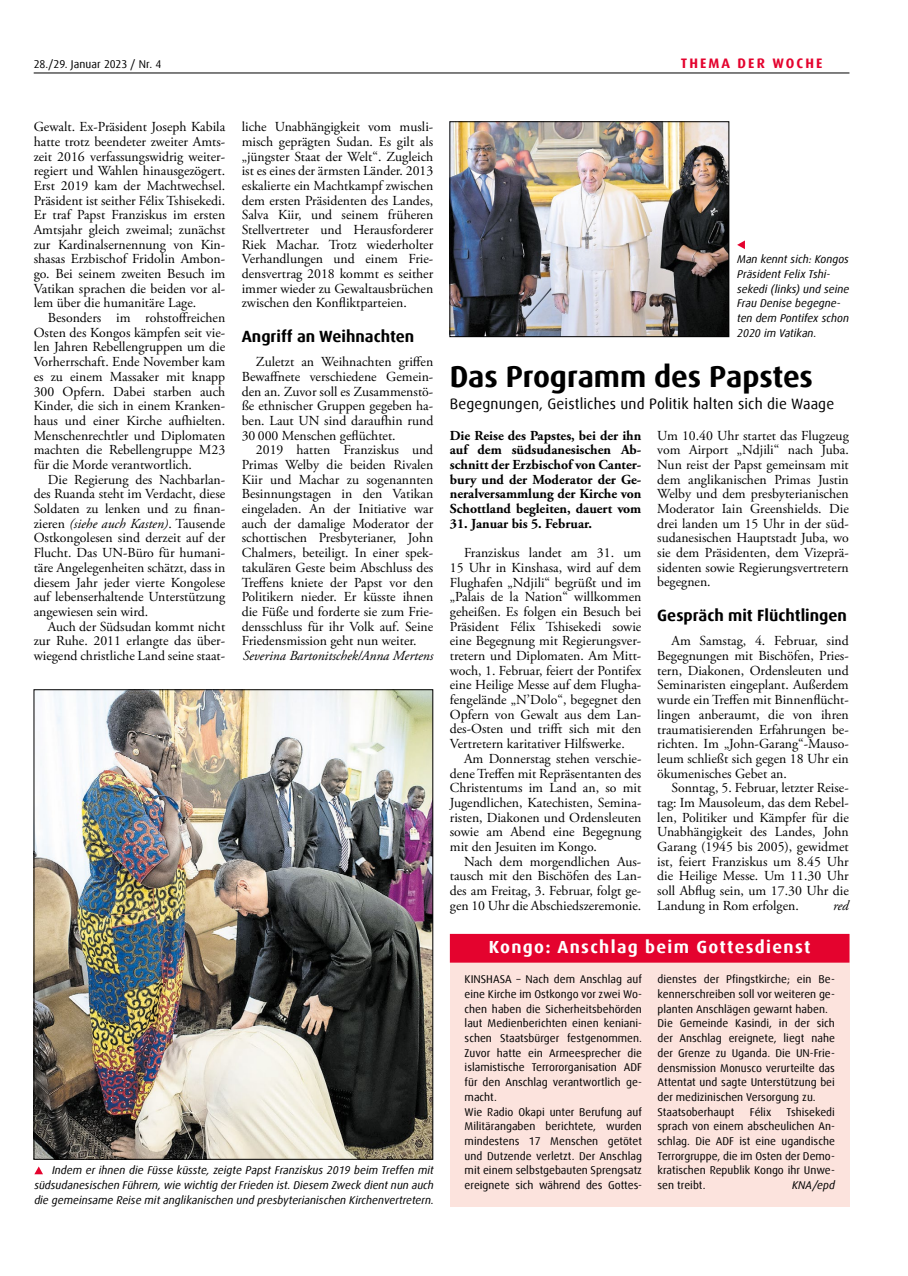
<style>
.page{position:relative;width:908px;height:1276px;background:#fff}
.page>*{position:absolute;margin:0;border:0;box-sizing:border-box;transform-origin:0 0}
.t1{font:700 30px "Dax Offc Pro";letter-spacing:-.005em;color:#000}
.t2{font:700 17.5px "Dax Offc Pro";letter-spacing:.075em;color:#fff}
.t3{font:700 16.25px "Dax Offc Pro";color:#000}
.t4{font:15px "Dax Offc Pro";letter-spacing:.01em;color:#000}
.t5{font:13.75px/14.6px "Adobe Garamond Pro";color:#000;text-align:justify}
.t6{font:700 13.75px/14.6px "Adobe Garamond Pro";color:#000;text-align:justify}
.t7{font:italic 13.75px "Adobe Garamond Pro";color:#000}
.t8{font:700 13.75px "Dax Offc Pro";letter-spacing:.15em;color:#e4032e}
.t9{font:11.25px/14.8px "Dax Offc Pro";color:#000}
.t10{font:italic 11.25px/14.8px "Dax Offc Pro";color:#000;text-align:justify}
.s1{font-style:italic}
</style>
<div class="page">
<hr style="left:34px;top:73px;width:815px;height:1px;background:#000">
<svg style="left:34px;top:1166px;width:9px;height:8px"></svg>
<div style="left:449px;top:934px;width:400px;height:272px;background:#fce3dd"></div>
<div style="left:449px;top:934px;width:400px;height:28px;background:#e4032e"></div>
<img style="left:36px;top:691px;width:395px;height:466px">
<img style="left:451px;top:124px;width:275px;height:211px">
<div style="left:449px;top:122px;width:279px;height:215px;border:1px solid #000"></div>
<svg style="left:737px;top:241px;width:7px;height:8px"></svg>
<p class="t9" style="left:34px;top:56px;width:129px">28./29. Januar 2023 / Nr. 4</p>
<p class="t8" style="left:680px;top:54px;width:143px">THEMA DER WOCHE</p>
<p class="t5" style="left:34px;top:120px;width:193px">Gewalt. Ex-Präsident Joseph Kabila hatte trotz beendeter zweiter Amts&shy;zeit 2016 verfassungswidrig weiter&shy;regiert und Wahlen hinausgezögert.<br>Erst 2019 kam der Machtwechsel.<br>Präsident ist seither Félix Tshisekedi.<br>Er traf Papst Franziskus im ersten Amtsjahr gleich zweimal; zunächst zur Kardinalsernennung von Kin&shy;shasas Erzbischof Fridolin Ambon&shy;go. Bei seinem zweiten Besuch im Vatikan sprachen die beiden vor al&shy;lem über die humanitäre Lage.</p>
<p class="t5" style="left:34px;top:311px;width:193px;text-indent:14px">Besonders im rohstoffreichen Osten des Kongos kämpfen seit vie&shy;len Jahren Rebellengruppen um die Vorherrschaft. Ende November kam es zu einem Massaker mit knapp 300 Opfern. Dabei starben auch Kinder, die sich in einem Kranken&shy;haus und einer Kirche aufhielten.<br>Menschenrechtler und Diplomaten machten die Rebellengruppe M23 für die Morde verantwortlich.</p>
<p class="t5" style="left:34px;top:472px;width:193px;text-indent:14px">Die Regierung des Nachbarlan&shy;des Ruanda steht im Verdacht, diese Soldaten zu lenken und zu finan&shy;zieren <span class="s1">(siehe auch Kasten)</span>. Tausende Ostkongolesen sind derzeit auf der Flucht. Das UN-Büro für humani&shy;täre Angelegenheiten schätzt, dass in diesem Jahr jeder vierte Kongolese auf lebenserhaltende Unterstützung angewiesen sein wird.</p>
<p class="t5" style="left:34px;top:619px;width:193px;text-indent:14px">Auch der Südsudan kommt nicht zur Ruhe. 2011 erlangte das über&shy;wiegend christliche Land seine staat-</p>
<p class="t5" style="left:242px;top:120px;width:193px">liche Unabhängigkeit vom musli&shy;misch geprägten Sudan. Es gilt als „jüngster Staat der Welt“. Zugleich ist es eines der ärmsten Länder. 2013 eskalierte ein Machtkampf zwischen dem ersten Präsidenten des Landes, Salva Kiir, und seinem früheren Stellvertreter und Herausforderer Riek Machar. Trotz wiederholter Verhandlungen und einem Frie&shy;densvertrag 2018 kommt es seither immer wieder zu Gewaltausbrüchen zwischen den Konfliktparteien.</p>
<p class="t3" style="left:242px;top:326px;width:174px">Angriff an Weihnachten</p>
<p class="t5" style="left:242px;top:355px;width:193px;text-indent:14px">Zuletzt an Weihnachten griffen Bewaffnete verschiedene Gemein&shy;den an. Zuvor soll es Zusammenstö&shy;ße ethnischer Gruppen gegeben ha&shy;ben. Laut UN sind daraufhin rund 30 000 Menschen geflüchtet.</p>
<p class="t5" style="left:242px;top:443px;width:193px;text-indent:14px">2019 hatten Franziskus und Primas Welby die beiden Rivalen Kiir und Machar zu sogenannten Besinnungstagen in den Vatikan eingeladen. An der Initiative war auch der damalige Moderator der schottischen Presbyterianer, John Chalmers, beteiligt. In einer spek&shy;takulären Geste beim Abschluss des Treffens kniete der Papst vor den Politikern nieder. Er küsste ihnen die Füße und forderte sie zum Frie&shy;densschluss für ihr Volk auf. Seine Friedensmission geht nun weiter.</p>
<p class="t7" style="left:243px;top:647px;width:192px">Severina Bartonitschek/Anna Mertens</p>
<p class="t10" style="left:34px;top:1163px;width:401px;text-indent:18px">Indem er ihnen die Füsse küsste, zeigte Papst Franziskus 2019 beim Treffen mit südsudanesischen Führern, wie wichtig der Frieden ist. Diesem Zweck dient nun auch die gemeinsame Reise mit anglikanischen und presbyterianischen Kirchenvertretern.</p>
<p class="t10" style="left:736px;top:252px;width:114px;text-align:left">Man kennt sich: Kongos<br>Präsident Felix Tshi&shy;sekedi (links) und seine<br>Frau Denise begegne&shy;ten dem Pontifex schon<br>2020 im Vatikan.</p>
<h1 class="t1" style="left:449px;top:357px;width:364px">Das Programm des Papstes</h1>
<p class="t4" style="left:449px;top:394px;width:385px">Begegnungen, Geistliches und Politik halten sich die Waage</p>
<p class="t6" style="left:449px;top:428px;width:193px">Die Reise des Papstes, bei der ihn auf dem südsudanesischen Ab&shy;schnitt der Erzbischof von Canter&shy;bury und der Moderator der Ge&shy;neralversammlung der Kirche von Schottland begleiten, dauert vom</p>
<p class="t6" style="left:449px;top:516px;width:143px">31. Januar bis 5. Februar.</p>
<p class="t5" style="left:449px;top:546px;width:193px;text-indent:14px">Franziskus landet am 31. um 15 Uhr in Kinshasa, wird auf dem Flughafen „Ndjili“ begrüßt und im „Palais de la Nation“ willkommen geheißen. Es folgen ein Besuch bei Präsident Félix Tshisekedi sowie eine Begegnung mit Regierungsver&shy;tretern und Diplomaten. Am Mitt&shy;woch, 1. Februar, feiert der Pontifex eine Heilige Messe auf dem Flugha&shy;fengelände „N’Dolo“, begegnet den Opfern von Gewalt aus dem Lan&shy;des-Osten und trifft sich mit den Vertretern karitativer Hilfswerke.</p>
<p class="t5" style="left:449px;top:751px;width:193px;text-indent:14px">Am Donnerstag stehen verschie&shy;dene Treffen mit Repräsentanten des Christentums im Land an, so mit Jugendlichen, Katechisten, Semina&shy;risten, Diakonen und Ordensleuten sowie am Abend eine Begegnung mit den Jesuiten im Kongo.</p>
<p class="t5" style="left:449px;top:854px;width:193px;text-indent:14px">Nach dem morgendlichen Aus&shy;tausch mit den Bischöfen des Lan&shy;des am Freitag, 3. Februar, folgt ge&shy;gen 10 Uhr die Abschiedszeremonie.</p>
<p class="t5" style="left:657px;top:428px;width:193px">Um 10.40 Uhr startet das Flugzeug vom Airport „Ndjili“ nach Juba.<br>Nun reist der Papst gemeinsam mit dem anglikanischen Primas Justin Welby und dem presbyterianischen Moderator Iain Greenshields. Die drei landen um 15 Uhr in der süd&shy;sudanesischen Hauptstadt Juba, wo sie dem Präsidenten, dem Vizeprä&shy;sidenten sowie Regierungsvertretern begegnen.</p>
<p class="t3" style="left:657px;top:605px;width:191px">Gespräch mit Flüchtlingen</p>
<p class="t5" style="left:657px;top:634px;width:193px;text-indent:14px">Am Samstag, 4. Februar, sind Begegnungen mit Bischöfen, Pries&shy;tern, Diakonen, Ordensleuten und Seminaristen eingeplant. Außerdem wurde ein Treffen mit Binnenflücht&shy;lingen anberaumt, die von ihren traumatisierenden Erfahrungen be&shy;richten. Im „John-Garang“-Mauso&shy;leum schließt sich gegen 18 Uhr ein ökumenisches Gebet an.</p>
<p class="t5" style="left:657px;top:781px;width:193px;text-indent:14px">Sonntag, 5. Februar, letzter Reise&shy;tag: Im Mausoleum, das dem Rebel&shy;len, Politiker und Kämpfer für die Unabhängigkeit des Landes, John Garang (1945 bis 2005), gewidmet ist, feiert Franziskus um 8.45 Uhr die Heilige Messe. Um 11.30 Uhr soll Abflug sein, um 17.30 Uhr die Landung in Rom erfolgen.</p>
<p class="t7" style="left:832px;top:897px;width:17px">red</p>
<p class="t2" style="left:488px;top:936px;width:323px">Kongo: Anschlag beim Gottesdienst</p>
<p class="t9" style="left:464px;top:972px;width:179px">KINSHASA – Nach dem Anschlag auf eine Kirche im Ostkongo vor zwei Wo&shy;chen haben die Sicherheitsbehörden laut Medienberichten einen keniani&shy;schen Staatsbürger festgenommen.<br>Zuvor hatte ein Armeesprecher die islamistische Terrororganisation ADF für den Anschlag verantwortlich ge&shy;macht.<br>Wie Radio Okapi unter Berufung auf Militärangaben berichtete, wurden mindestens 17 Menschen getötet und Dutzende verletzt. Der Anschlag mit einem selbstgebauten Sprengsatz ereignete sich während des Gottes-</p>
<p class="t9" style="left:657px;top:972px;width:179px">dienstes der Pfingstkirche; ein Be&shy;kennerschreiben soll vor weiteren ge&shy;planten Anschlägen gewarnt haben.<br>Die Gemeinde Kasindi, in der sich der Anschlag ereignete, liegt nahe der Grenze zu Uganda. Die UN-Frie&shy;densmission Monusco verurteilte das Attentat und sagte Unterstützung bei der medizinischen Versorgung zu.<br>Staatsoberhaupt</p>
<p class="t9" style="left:657px;top:1104px;width:179px;text-align:justify;text-indent:129px">Tshisekedi sprach von einem abscheulichen An&shy;schlag. Die ADF ist eine ugandische Terrorgruppe, die im Osten der Demo&shy;kratischen Republik Kongo ihr Unwe&shy;sen treibt.</p>
<p class="t9" style="left:749px;top:1104px;width:23px">Félix</p>
<p class="t10" style="left:791px;top:1178px;width:44px">KNA/epd</p>
</div>
